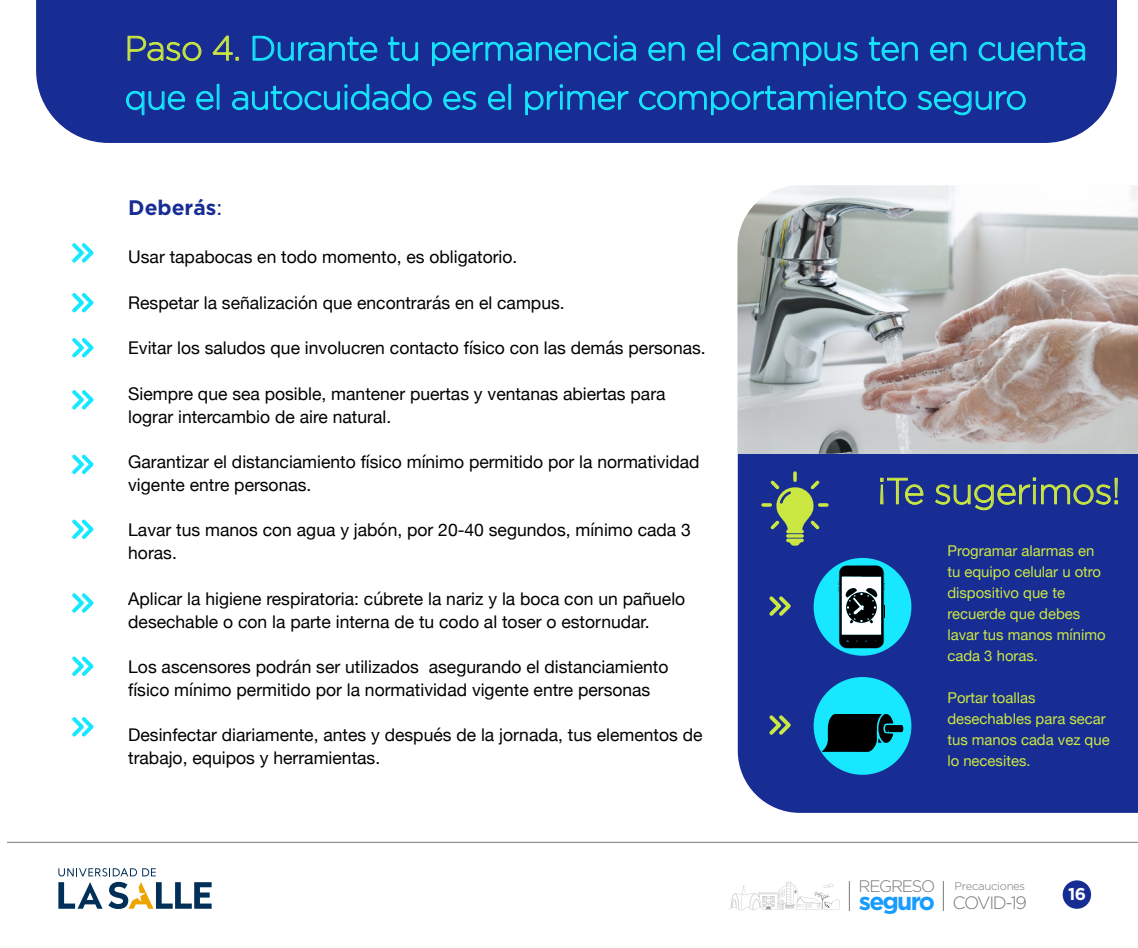
<style>
.page{position:relative;width:1138px;height:948px;background:#fff}
.page>*{position:absolute;margin:0;border:0;box-sizing:border-box;transform-origin:0 0}
.t1{font:300 36.49px "Gotham";letter-spacing:-.025em;color:#cbe742}
.t2{font:300 34.12px/49px "Gotham";letter-spacing:-.025em;color:#17e7ff}
.t3{font:700 24.5px "Gotham";letter-spacing:-.075em;color:#179cff}
.t4{font:700 21px "Gotham";color:#172d93}
.t5{font:300 17.85px "Gotham";letter-spacing:-.075em;color:#787878}
.t6{font:17.5px/22.8px "Helvetica Neue";color:#000}
.t7{font:700 17.06px "Gotham";color:#fff}
.t8{font:300 16.62px "Gotham";letter-spacing:-.075em;color:#787878}
.t9{font:14.88px/21px "Helvetica Neue";color:#cbe742}
.t10{font:300 11.29px "Gotham";letter-spacing:-.025em;color:#787878}
.s1{color:#cbe742}
.s2{font-family:"Helvetica Neue";font-weight:400}
</style>
<div class="page">
<div style="left:36px;top:0;width:1081px;height:143px;background:#172d93"></div>
<svg style="left:127px;top:35px;width:75px;height:26px;background:#3e5680"></svg>
<svg style="left:212px;top:35px;width:27px;height:26px"></svg>
<svg style="left:252px;top:35px;width:126px;height:26px;background:#1754a9"></svg>
<svg style="left:388px;top:36px;width:30px;height:25px"></svg>
<svg style="left:431px;top:35px;width:205px;height:31px;background:#174da5"></svg>
<svg style="left:648px;top:41px;width:37px;height:20px"></svg>
<svg style="left:696px;top:41px;width:18px;height:20px"></svg>
<div style="left:717px;top:35px;width:3px;height:26px;border:1px solid #17e7ff"></div>
<svg style="left:732px;top:41px;width:126px;height:25px;background:#1753a9"></svg>
<svg style="left:868px;top:36px;width:50px;height:25px"></svg>
<svg style="left:929px;top:41px;width:37px;height:20px"></svg>
<svg style="left:978px;top:36px;width:107px;height:25px;background:#1755aa"></svg>
<svg style="left:126px;top:90px;width:59px;height:25px"></svg>
<svg style="left:196px;top:90px;width:18px;height:20px"></svg>
<div style="left:217px;top:84px;width:2px;height:26px;border:1px solid #17e7ff"></div>
<svg style="left:232px;top:83px;width:200px;height:27px;background:#1752a8"></svg>
<svg style="left:443px;top:90px;width:33px;height:20px"></svg>
<svg style="left:487px;top:90px;width:18px;height:20px"></svg>
<div style="left:508px;top:84px;width:3px;height:26px;border:1px solid #17e7ff"></div>
<svg style="left:525px;top:84px;width:104px;height:31px;background:#174ca5"></svg>
<svg style="left:638px;top:84px;width:268px;height:31px;background:#174ca4"></svg>
<svg style="left:917px;top:90px;width:109px;height:26px;background:#1754aa"></svg>
<svg style="left:72px;top:243px;width:22px;height:20px"></svg>
<svg style="left:72px;top:293px;width:22px;height:19px"></svg>
<svg style="left:72px;top:338px;width:22px;height:19px"></svg>
<svg style="left:72px;top:390px;width:22px;height:19px"></svg>
<svg style="left:72px;top:519px;width:22px;height:20px"></svg>
<svg style="left:72px;top:454px;width:22px;height:20px"></svg>
<svg style="left:72px;top:656px;width:22px;height:20px"></svg>
<svg style="left:72px;top:593px;width:22px;height:19px"></svg>
<svg style="left:72px;top:717px;width:22px;height:19px"></svg>
<div style="left:737px;top:453px;width:401px;height:359px;background:#172d93"></div>
<svg style="left:879px;top:477px;width:44px;height:28px"></svg>
<svg style="left:934px;top:477px;width:184px;height:33px;background:#344b85"></svg>
<img style="left:737px;top:185px;width:401px;height:268px">
<div style="left:813px;top:557px;width:98px;height:98px;background:#17e7ff;border-radius:50%"></div>
<div style="left:813px;top:676px;width:98px;height:98px;background:#17e7ff;border-radius:50%"></div>
<svg style="left:838px;top:564px;width:47px;height:85px;background:#5f7578"></svg>
<svg style="left:769px;top:596px;width:22px;height:19px"></svg>
<svg style="left:769px;top:715px;width:22px;height:19px"></svg>
<svg style="left:822px;top:714px;width:81px;height:37px"></svg>
<svg style="left:761px;top:471px;width:67px;height:74px;background:#506879"></svg>
<svg style="left:58px;top:868px;width:154px;height:40px"></svg>
<hr style="left:7px;top:841px;width:1131px;height:1px;background:#787878">
<svg style="left:728px;top:881px;width:112px;height:29px"></svg>
<hr style="left:943px;top:880px;width:1px;height:30px;background:#787878">
<hr style="left:849px;top:880px;width:1px;height:30px;background:#787878">
<div style="left:1062px;top:880px;width:29px;height:28px;background:#172d93;border-radius:50%"></div>
<h2 class="t2" style="left:125px;top:23px;width:964px"><span class="s1">Paso 4.</span> Durante tu permanencia en el campus ten en cuenta que el autocuidado es el primer comportamiento seguro</h2>
<p class="t4" style="left:128px;top:195px;width:95px">Deberás<span class="s2">:</span></p>
<p class="t6" style="left:128px;top:246px;width:390px">Usar tapabocas en todo momento, es obligatorio.</p>
<p class="t6" style="left:128px;top:292px;width:438px">Respetar la señalización que encontrarás en el campus.</p>
<p class="t6" style="left:128px;top:337px;width:579px">Evitar los saludos que involucren contacto físico con las demás personas.</p>
<p class="t6" style="left:128px;top:383px;width:539px">Siempre que sea posible, mantener puertas y ventanas abiertas para lograr intercambio de aire natural.</p>
<p class="t6" style="left:128px;top:451px;width:573px">Garantizar el distanciamiento físico mínimo permitido por la normatividad vigente entre personas.</p>
<p class="t6" style="left:128px;top:519px;width:564px">Lavar tus manos con agua y jabón, por 20-40 segundos, mínimo cada 3 horas.</p>
<p class="t6" style="left:128px;top:588px;width:558px">Aplicar la higiene respiratoria: cúbrete la nariz y la boca con un pañuelo desechable o con la parte interna de tu codo al toser o estornudar.</p>
<p class="t6" style="left:128px;top:656px;width:541px">Los ascensores podrán ser utilizados asegurando el distanciamiento físico mínimo permitido por la normatividad vigente entre personas</p>
<p class="t6" style="left:128px;top:724px;width:576px">Desinfectar diariamente, antes y después de la jornada, tus elementos de trabajo, equipos y herramientas.</p>
<h1 class="t1" style="left:877px;top:471px;width:245px">¡Te sugerimos!</h1>
<p class="t9" style="left:947px;top:541px;width:160px">Programar alarmas en tu equipo celular u otro dispositivo que te recuerde que debes lavar tus manos mínimo cada 3 horas.</p>
<p class="t9" style="left:947px;top:688px;width:164px">Portar toallas desechables para secar tus manos cada vez que lo necesites.</p>
<p class="t8" style="left:858px;top:876px;width:78px">REGRESO</p>
<h3 class="t3" style="left:859px;top:887px;width:77px">seguro</h3>
<p class="t10" style="left:954px;top:879px;width:72px">Precauciones</p>
<p class="t5" style="left:952px;top:892px;width:76px">COVID-19</p>
<p class="t7" style="left:1068px;top:883px;width:20px">16</p>
</div>
